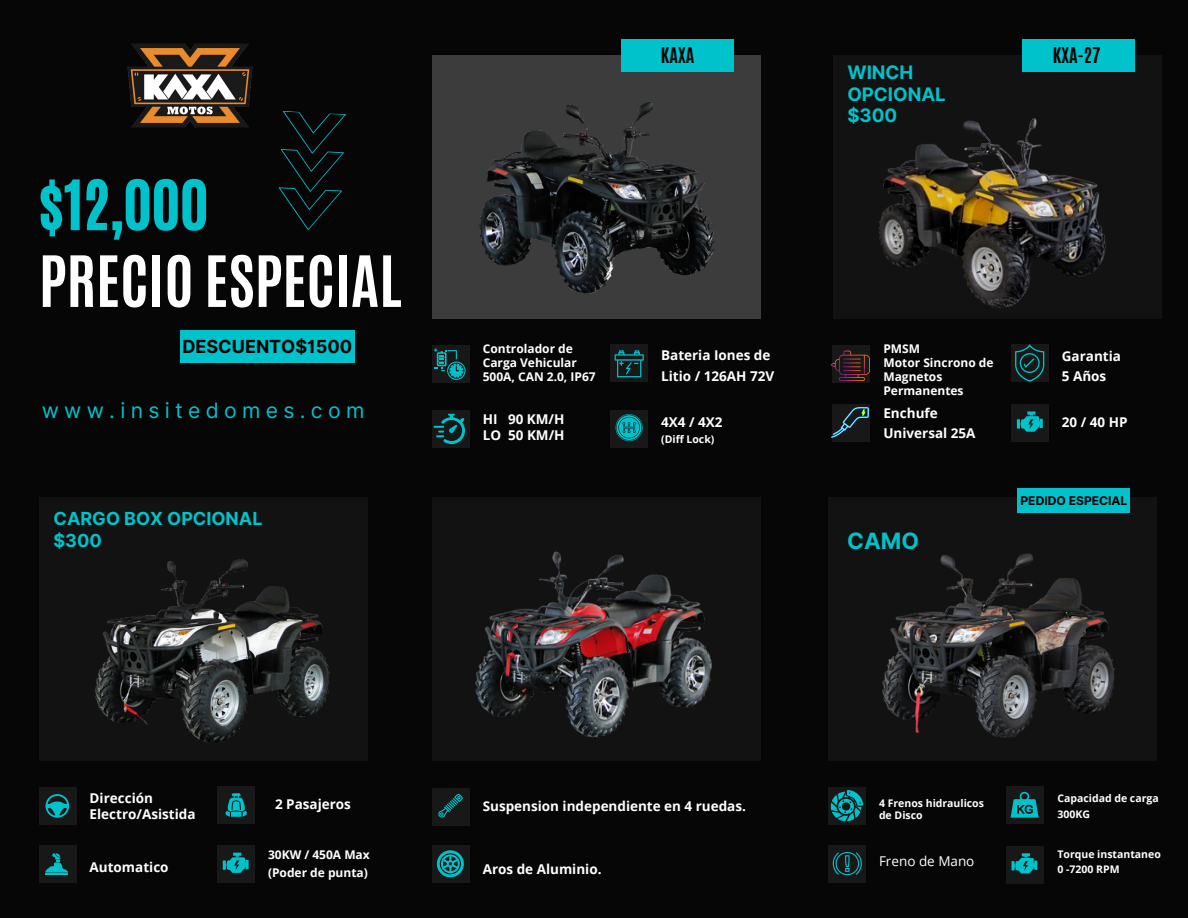
<style>
.page{position:relative;width:1188px;height:918px;background:#070607}
.page>*{position:absolute;margin:0;border:0;box-sizing:border-box;transform-origin:0 0}
.t1{font:700 60px "Antonio";color:#fff}
.t2{font:57.45px "CA Generated";color:#00c2cb}
.t3{font:700 22.5px "Inter";color:#00c2cb}
.t4{font:21.15px "Inter";letter-spacing:.25em;color:#00c2cb}
.t5{font:700 18.6px/21.3px "Inter";color:#00c2cb}
.t6{font:700 18px/21.3px "Inter";color:#00c2cb}
.t7{font:700 18px "Inter";color:#000}
.t8{font:700 18px "Antonio";color:#000}
.t9{font:700 13.5px/20.2px "Open Sans";color:#fff}
.t10{font:13.5px "Open Sans";color:#fff}
.t11{font:700 12px/14px "Open Sans";color:#fff}
.t12{font:700 12px "Inter";color:#000}
.t13{font:700 10.5px/15.8px "Open Sans";color:#fff}
</style>
<div class="page">
<div style="left:39px;top:497px;width:328px;height:263px;background:#191818"></div>
<div style="left:39px;top:845px;width:37px;height:37px;background:#191818"></div>
<div style="left:217px;top:786px;width:37px;height:37px;background:#191818"></div>
<div style="left:217px;top:846px;width:37px;height:37px;background:#191818"></div>
<div style="left:39px;top:787px;width:37px;height:37px;background:#191818"></div>
<div style="left:432px;top:55px;width:329px;height:264px;background:#3c3c3c"></div>
<div style="left:432px;top:410px;width:37px;height:37px;background:#191818"></div>
<div style="left:611px;top:345px;width:37px;height:37px;background:#191818"></div>
<div style="left:611px;top:410px;width:37px;height:37px;background:#191818"></div>
<div style="left:432px;top:346px;width:37px;height:37px;background:#191818"></div>
<div style="left:621px;top:39px;width:113px;height:33px;background:#00c2cb"></div>
<div style="left:432px;top:497px;width:329px;height:263px;background:#191818"></div>
<div style="left:432px;top:788px;width:37px;height:37px;background:#191818"></div>
<div style="left:833px;top:55px;width:328px;height:264px;background:#191818"></div>
<div style="left:833px;top:404px;width:37px;height:37px;background:#191818"></div>
<div style="left:1011px;top:345px;width:37px;height:37px;background:#191818"></div>
<div style="left:1011px;top:404px;width:37px;height:37px;background:#191818"></div>
<div style="left:833px;top:346px;width:37px;height:37px;background:#191818"></div>
<div style="left:1022px;top:39px;width:112px;height:33px;background:#00c2cb"></div>
<div style="left:828px;top:497px;width:329px;height:263px;background:#191818"></div>
<div style="left:828px;top:846px;width:37px;height:37px;background:#191818"></div>
<div style="left:1007px;top:786px;width:37px;height:37px;background:#191818"></div>
<div style="left:1007px;top:846px;width:37px;height:37px;background:#191818"></div>
<div style="left:828px;top:787px;width:37px;height:37px;background:#191818"></div>
<div style="left:1018px;top:488px;width:112px;height:24px;background:#00c2cb"></div>
<svg style="left:225px;top:793px;width:22px;height:24px"></svg>
<svg style="left:46px;top:794px;width:23px;height:24px"></svg>
<svg style="left:223px;top:853px;width:26px;height:20px"></svg>
<svg style="left:46px;top:853px;width:22px;height:20px"></svg>
<hr style="left:46px;top:873px;width:22px;height:2px;background:#00c2cb">
<svg style="left:1011px;top:853px;width:26px;height:21px"></svg>
<svg style="left:1017px;top:411px;width:26px;height:21px"></svg>
<div style="left:180px;top:330px;width:174px;height:32px;background:#00c2cb"></div>
<svg style="left:278px;top:111px;width:68px;height:119px"></svg>
<img style="left:127px;top:43px;width:155px;height:107px">
<img style="left:95px;top:559px;width:235px;height:184px">
<svg style="left:438px;top:794px;width:25px;height:24px"></svg>
<div style="left:432px;top:846px;width:37px;height:37px;background:#191818"></div>
<svg style="left:437px;top:850px;width:27px;height:27px"></svg>
<svg style="left:1011px;top:792px;width:28px;height:26px"></svg>
<svg style="left:831px;top:790px;width:32px;height:31px"></svg>
<svg style="left:833px;top:852px;width:29px;height:23px"></svg>
<svg style="left:434px;top:414px;width:31px;height:30px"></svg>
<svg style="left:616px;top:414px;width:27px;height:27px"></svg>
<svg style="left:615px;top:350px;width:29px;height:27px"></svg>
<svg style="left:434px;top:348px;width:32px;height:32px"></svg>
<img style="left:479px;top:102px;width:236px;height:192px">
<img style="left:882px;top:553px;width:233px;height:185px">
<img style="left:475px;top:551px;width:237px;height:186px">
<img style="left:879px;top:118px;width:227px;height:190px">
<svg style="left:831px;top:351px;width:39px;height:27px"></svg>
<svg style="left:839px;top:377px;width:26px;height:4px"></svg>
<svg style="left:1015px;top:344px;width:29px;height:38px"></svg>
<img style="left:831px;top:408px;width:37px;height:30px">
<h2 class="t2" style="left:39px;top:164px;width:171px">$12,000</h2>
<h1 class="t1" style="left:39px;top:238px;width:364px">PRECIO ESPECIAL</h1>
<h3 class="t7" style="left:182px;top:336px;width:171px">DESCUENTO$1500</h3>
<h3 class="t4" style="left:42px;top:398px;width:324px">www.insitedomes.com</h3>
<h3 class="t6" style="left:54px;top:508px;width:211px">CARGO BOX OPCIONAL $300</h3>
<h3 class="t8" style="left:661px;top:43px;width:35px">KAXA</h3>
<h3 class="t5" style="left:847px;top:62px;width:100px">WINCH<br>OPCIONAL $300</h3>
<h3 class="t8" style="left:1053px;top:43px;width:49px">KXA-27</h3>
<p class="t11" style="left:483px;top:341px;width:115px">Controlador de<br>Carga Vehicular<br>500A, CAN 2.0, IP67</p>
<p class="t9" style="left:483px;top:411px;width:83px;line-height:15.8px">HI 90 KM/H<br>LO 50 KM/H</p>
<p class="t9" style="left:661px;top:345px;width:114px">Bateria Iones de<br>Litio / 126AH 72V</p>
<p class="t9" style="left:661px;top:411px;width:63px">4X4 / 4X2</p>
<p class="t13" style="left:661px;top:431px;width:55px">(Diff Lock)</p>
<p class="t11" style="left:883px;top:341px;width:112px">PMSM<br>Motor Sincrono de<br>Magnetos<br>Permanentes</p>
<p class="t9" style="left:883px;top:403px;width:94px">Enchufe<br>Universal 25A</p>
<h3 class="t3" style="left:847px;top:527px;width:74px">CAMO</h3>
<p class="t9" style="left:1062px;top:345px;width:61px">Garantia<br>5 Años</p>
<p class="t9" style="left:1062px;top:412px;width:67px">20 / 40 HP</p>
<p class="t12" style="left:1021px;top:494px;width:108px">PEDIDO ESPECIAL</p>
<p class="t9" style="left:90px;top:790px;width:108px;line-height:15.8px">Dirección<br>Electro/Asistida</p>
<p class="t9" style="left:90px;top:857px;width:81px">Automatico</p>
<p class="t9" style="left:275px;top:794px;width:77px">2 Pasajeros</p>
<p class="t11" style="left:268px;top:846px;width:103px;line-height:18px">30KW / 450A Max (Poder de punta)</p>
<p class="t9" style="left:483px;top:795px;width:265px">Suspension independiente en 4 ruedas.</p>
<p class="t9" style="left:483px;top:858px;width:120px">Aros de Aluminio.</p>
<p class="t13" style="left:879px;top:797px;width:107px;line-height:12.3px">4 Frenos hidraulicos de Disco</p>
<p class="t10" style="left:879px;top:852px;width:97px">Freno de Mano</p>
<p class="t13" style="left:1057px;top:790px;width:103px">Capacidad de carga<br>300KG</p>
<p class="t13" style="left:1057px;top:846px;width:105px">Torque instantaneo<br>0 -7200 RPM</p>
</div>
